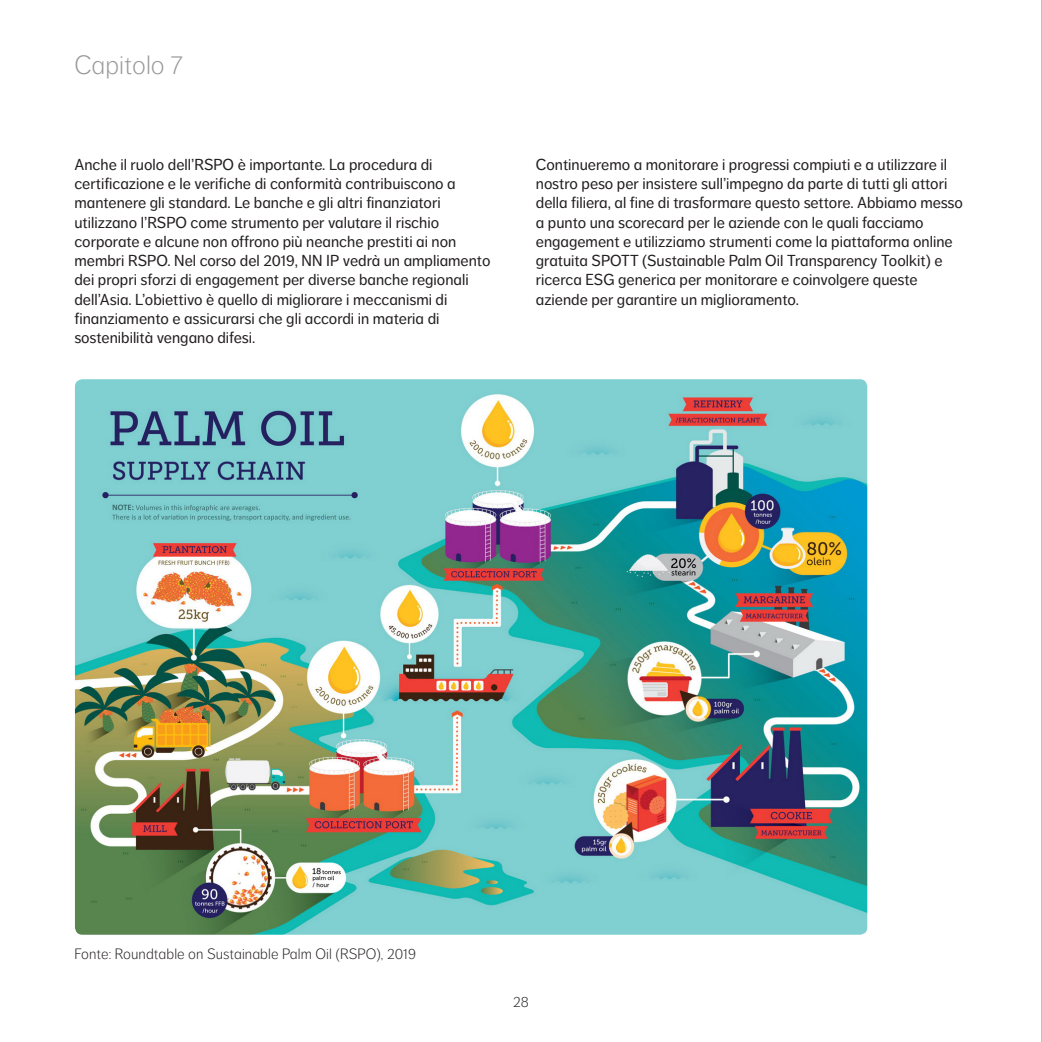
<style>
.page{position:relative;width:1042px;height:1042px;background:#fff}
.page>*{position:absolute;margin:0;border:0;box-sizing:border-box;transform-origin:0 0}
.N_25_KADER_KOP__15{font:300 26.25px "NN Dagny Text";color:#99999a}
.N_10_BODY_TEKST_ENG{font:15.75px/19.2px "NN Dagny Text";color:#231f20}
.N_28_VOETNOOT{font:300 14.88px "NN Dagny Text";letter-spacing:.005em;color:#231f20}
</style>
<div class="page">
<img style="left:75px;top:379px;width:792px;height:555px">
<hr style="left:1041px;top:0;width:1px;height:1042px;background:#bfbebe">
<p class="N_25_KADER_KOP__15" style="left:74px;top:50px;width:110px">Capitolo 7</p>
<p class="N_10_BODY_TEKST_ENG" style="left:74px;top:155px;width:417px">Anche il ruolo dell’RSPO è importante. La procedura di certificazione e le verifiche di conformità contribuiscono a mantenere gli standard. Le banche e gli altri finanziatori utilizzano l’RSPO come strumento per valutare il rischio corporate e alcune non offrono più neanche prestiti ai non membri RSPO. Nel corso del 2019, NN IP vedrà un ampliamento dei propri sforzi di engagement per diverse banche regionali dell’Asia. L’obiettivo è quello di migliorare i meccanismi di finanziamento e assicurarsi che gli accordi in materia di sostenibilità vengano difesi.</p>
<p class="N_10_BODY_TEKST_ENG" style="left:536px;top:155px;width:428px">Continueremo a monitorare i progressi compiuti e a utilizzare il nostro peso per insistere sull’impegno da parte di tutti gli attori della filiera, al fine di trasformare questo settore. Abbiamo messo a punto una scorecard per le aziende con le quali facciamo engagement e utilizziamo strumenti come la piattaforma online gratuita SPOTT (Sustainable Palm Oil Transparency Toolkit) e ricerca ESG generica per monitorare e coinvolgere queste aziende per garantire un miglioramento.</p>
<p class="N_28_VOETNOOT" style="left:74px;top:945px;width:343px">Fonte: Roundtable on Sustainable Palm Oil (RSPO), 2019</p>
<p class="N_28_VOETNOOT" style="left:513px;top:994px;width:17px">28</p>
</div>
